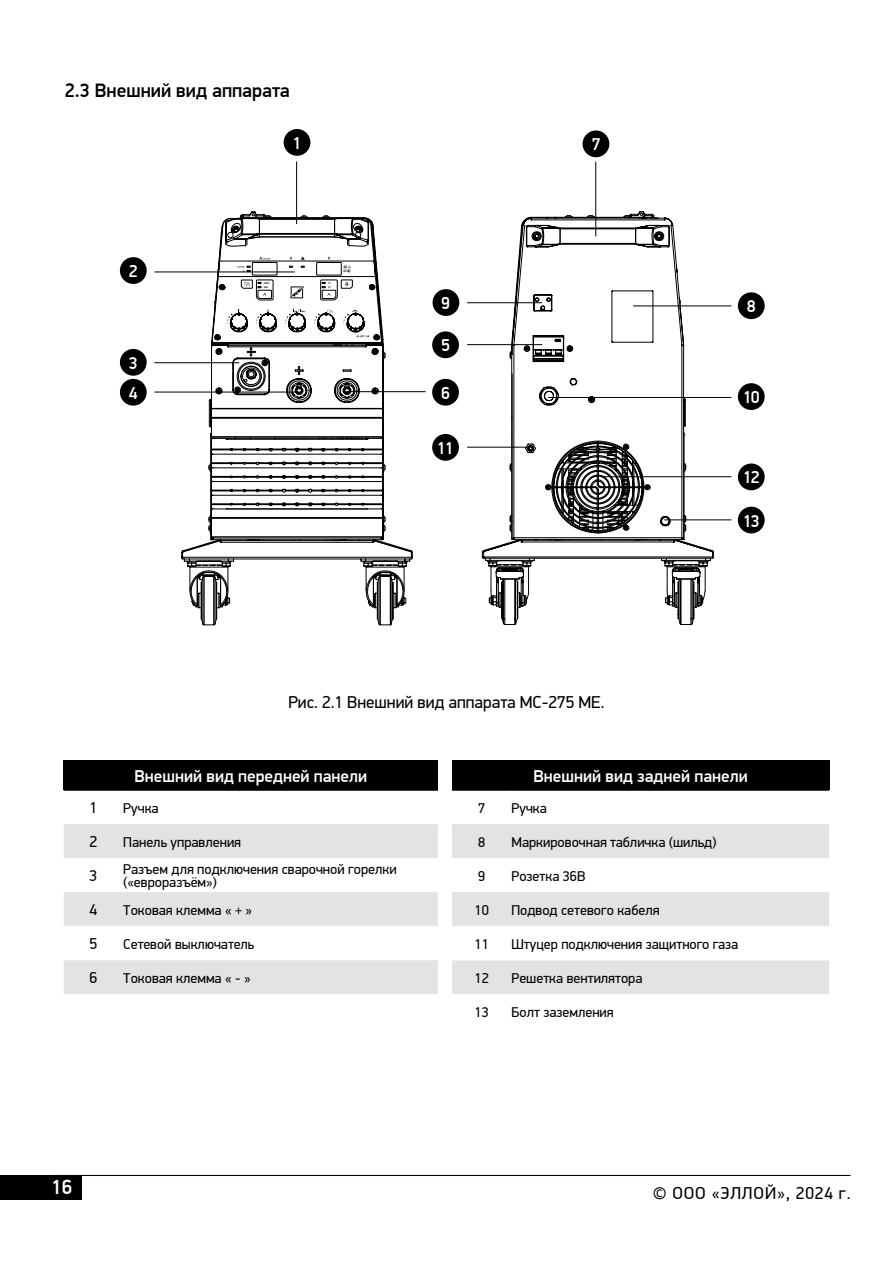
<style>
.page{position:relative;width:893px;height:1263px;background:#fff}
.page>*{position:absolute;margin:0;border:0;box-sizing:border-box;transform-origin:0 0}
.t1{font:500 20.4px "PF Din Display Pro";color:#fff}
.t2{font:500 19.5px "PF Din Display Pro";color:#000}
.t3{font:500 17.25px/30px "PF Din Display Pro";color:#fff}
.t4{font:17.25px "PF Din Display Pro";color:#000}
.t5{font:17.25px "PF Din Display Pro";letter-spacing:.05em;color:#000}
.t6{font:15.75px "PF Din Display Pro";color:#000}
.t7{font:14.25px/13.5px "PF Din Display Pro";color:#000}
</style>
<div class="page">
<div style="left:0;top:1175px;width:82px;height:24px;background:#000"></div>
<hr style="left:51px;top:1175px;width:799px;height:1px;background:#000">
<div style="left:452px;top:760px;width:377px;height:30px;background:#000"></div>
<div style="left:452px;top:824px;width:377px;height:34px;background:#e1e3e4"></div>
<svg style="left:452px;top:892px;width:377px;height:102px"></svg>
<hr style="left:452px;top:790px;width:59px;height:1px;background:#000">
<hr style="left:511px;top:790px;width:318px;height:1px;background:#000">
<div style="left:64px;top:760px;width:374px;height:30px;background:#000"></div>
<svg style="left:64px;top:824px;width:374px;height:170px"></svg>
<hr style="left:64px;top:790px;width:59px;height:1px;background:#000">
<hr style="left:123px;top:790px;width:315px;height:1px;background:#000">
<svg style="left:189px;top:271px;width:22px;height:354px"></svg>
<svg style="left:211px;top:217px;width:271px;height:408px"></svg>
<svg style="left:491px;top:215px;width:215px;height:410px"></svg>
<svg style="left:211px;top:218px;width:172px;height:200px"></svg>
<svg style="left:512px;top:297px;width:172px;height:232px"></svg>
<div style="left:284px;top:129px;width:26px;height:27px;background:#000;border-radius:50%"></div>
<div style="left:120px;top:257px;width:27px;height:27px;background:#000;border-radius:50%"></div>
<div style="left:120px;top:349px;width:27px;height:27px;background:#000;border-radius:50%"></div>
<div style="left:120px;top:379px;width:27px;height:27px;background:#000;border-radius:50%"></div>
<div style="left:433px;top:289px;width:26px;height:27px;background:#000;border-radius:50%"></div>
<div style="left:738px;top:292px;width:27px;height:27px;background:#000;border-radius:50%"></div>
<div style="left:432px;top:379px;width:27px;height:27px;background:#000;border-radius:50%"></div>
<div style="left:432px;top:331px;width:27px;height:27px;background:#000;border-radius:50%"></div>
<div style="left:583px;top:130px;width:26px;height:27px;background:#000;border-radius:50%"></div>
<div style="left:432px;top:434px;width:27px;height:27px;background:#000;border-radius:50%"></div>
<div style="left:738px;top:463px;width:27px;height:27px;background:#000;border-radius:50%"></div>
<div style="left:738px;top:507px;width:27px;height:26px;background:#000;border-radius:50%"></div>
<div style="left:738px;top:383px;width:27px;height:27px;background:#000;border-radius:50%"></div>
<hr style="left:296px;top:162px;width:1px;height:62px;background:#000">
<hr style="left:595px;top:162px;width:1px;height:75px;background:#000">
<hr style="left:154px;top:272px;width:141px;height:1px;background:#000">
<hr style="left:154px;top:362px;width:85px;height:1px;background:#000">
<hr style="left:344px;top:391px;width:82px;height:1px;background:#000">
<hr style="left:467px;top:447px;width:61px;height:1px;background:#000">
<hr style="left:467px;top:302px;width:75px;height:1px;background:#000">
<hr style="left:467px;top:344px;width:75px;height:1px;background:#000">
<hr style="left:548px;top:397px;width:183px;height:1px;background:#000">
<hr style="left:633px;top:306px;width:98px;height:1px;background:#000">
<hr style="left:601px;top:476px;width:130px;height:1px;background:#000">
<hr style="left:664px;top:520px;width:67px;height:1px;background:#000">
<hr style="left:154px;top:392px;width:146px;height:1px;background:#000">
<h2 class="t2" style="left:65px;top:78px;width:226px">2.3 Внешний вид аппарата</h2>
<p class="t3" style="left:129px;top:256px;width:10px">2</p>
<p class="t3" style="left:129px;top:348px;width:10px">3<br>4</p>
<p class="t3" style="left:293px;top:128px;width:10px">1</p>
<p class="t3" style="left:441px;top:288px;width:10px">9</p>
<p class="t3" style="left:441px;top:330px;width:10px">5</p>
<p class="t3" style="left:441px;top:378px;width:10px">6</p>
<p class="t3" style="left:437px;top:433px;width:18px">11</p>
<p class="t3" style="left:592px;top:129px;width:10px">7</p>
<p class="t4" style="left:288px;top:692px;width:318px">Рис. 2.1 Внешний вид аппарата МС-275 МЕ.</p>
<p class="t3" style="left:747px;top:291px;width:10px">8</p>
<p class="t3" style="left:743px;top:382px;width:18px">10</p>
<p class="t3" style="left:743px;top:463px;width:18px">12</p>
<p class="t3" style="left:743px;top:506px;width:18px">13</p>
<p class="t3" style="left:134px;top:761px;width:234px">Внешний вид передней панели</p>
<p class="t6" style="left:90px;top:799px;width:9px">1</p>
<p class="t7" style="left:123px;top:801px;width:37px">Ручка</p>
<p class="t6" style="left:90px;top:832px;width:9px">2</p>
<p class="t7" style="left:123px;top:835px;width:119px">Панель управления</p>
<p class="t6" style="left:90px;top:866px;width:9px">3</p>
<p class="t7" style="left:123px;top:862px;width:275px">Разъем для подключения сварочной горелки («евроразъём»)</p>
<p class="t6" style="left:90px;top:900px;width:9px">4</p>
<p class="t7" style="left:123px;top:903px;width:130px">Токовая клемма « + »</p>
<p class="t6" style="left:90px;top:934px;width:9px">5</p>
<p class="t7" style="left:123px;top:937px;width:133px">Сетевой выключатель</p>
<p class="t6" style="left:90px;top:968px;width:9px">6</p>
<p class="t7" style="left:123px;top:971px;width:129px">Токовая клемма « - »</p>
<p class="t3" style="left:533px;top:761px;width:216px">Внешний вид задней панели</p>
<p class="t7" style="left:478px;top:801px;width:9px">7</p>
<p class="t7" style="left:511px;top:801px;width:37px">Ручка</p>
<p class="t7" style="left:478px;top:835px;width:9px">8</p>
<p class="t7" style="left:511px;top:835px;width:207px">Маркировочная табличка (шильд)</p>
<p class="t7" style="left:478px;top:869px;width:9px">9</p>
<p class="t7" style="left:511px;top:869px;width:76px">Розетка 36В</p>
<p class="t7" style="left:475px;top:903px;width:16px">10</p>
<p class="t7" style="left:511px;top:903px;width:150px">Подвод сетевого кабеля</p>
<p class="t7" style="left:475px;top:937px;width:16px">11</p>
<p class="t7" style="left:511px;top:937px;width:228px">Штуцер подключения защитного газа</p>
<p class="t7" style="left:475px;top:971px;width:16px">12</p>
<p class="t7" style="left:511px;top:971px;width:133px">Решетка вентилятора</p>
<p class="t7" style="left:475px;top:1005px;width:16px">13</p>
<p class="t7" style="left:511px;top:1005px;width:104px">Болт заземления</p>
<h1 class="t1" style="left:51px;top:1175px;width:23px">16</h1>
<p class="t5" style="left:653px;top:1183px;width:199px">© ООО «ЭЛЛОЙ», 2024 г.</p>
</div>
